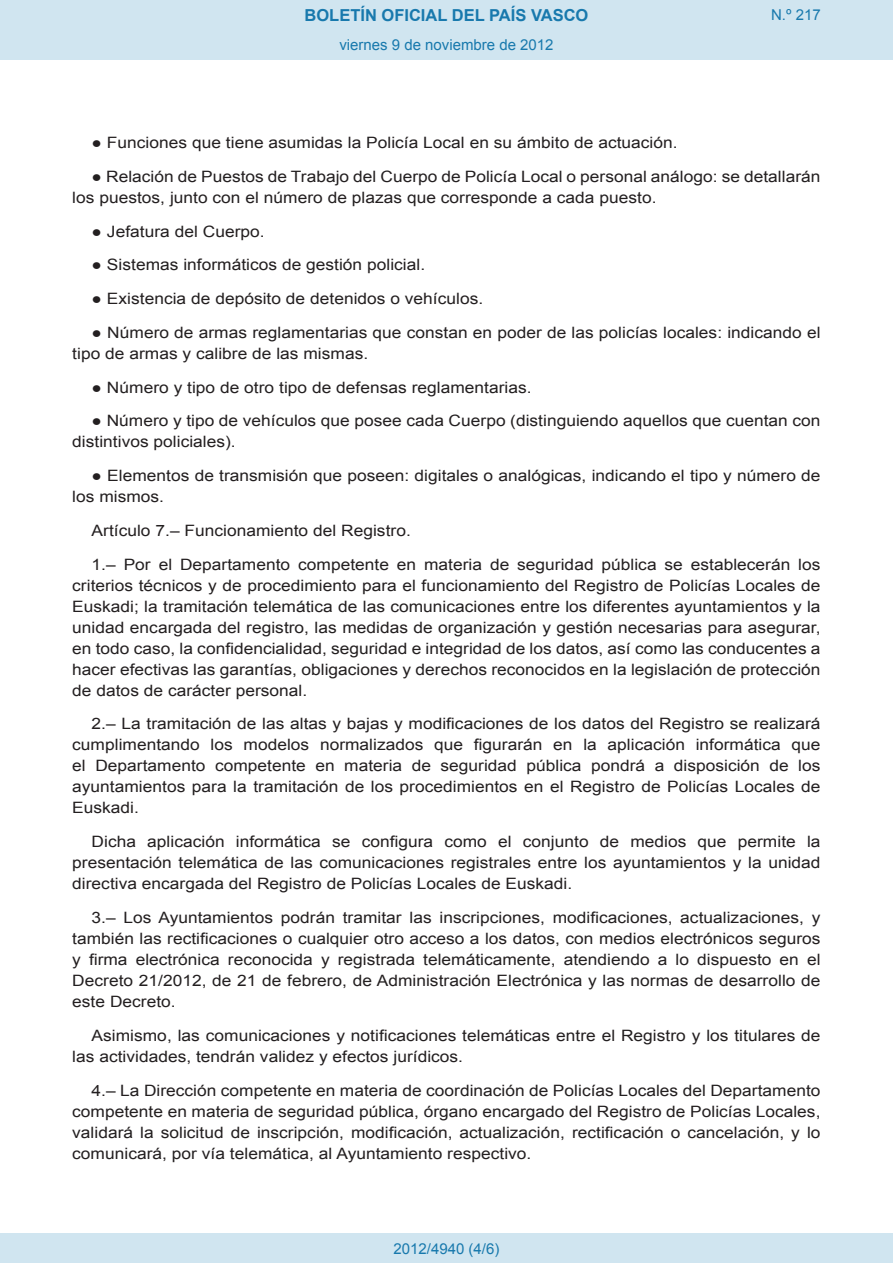
<style>
.page{position:relative;width:893px;height:1263px;background:#fff}
.page>*{position:absolute;margin:0;border:0;box-sizing:border-box;transform-origin:0 0}
.t1{font:700 16.5px "Arial";color:#1879ad}
.BOPVDetalle{font:15.6px/21px "Arial";color:#231f20;scale:1.11 1}
.Paginacion_Centro{font:15px "Arial";color:#1879ad}
</style>
<div class="page">
<div style="left:0;top:0;width:893px;height:60px;background:#d0e5f0"></div>
<div style="left:0;top:1233px;width:893px;height:30px;background:#d0e5f0"></div>
<p class="t1" style="left:305px;top:4px;width:285px">BOLETÍN OFICIAL DEL PAÍS VASCO</p>
<p class="Paginacion_Centro" style="left:339px;top:35px;width:216px">viernes 9 de noviembre de 2012</p>
<p class="Paginacion_Centro" style="left:771px;top:5px;width:51px">N.º 217</p>
<p class="BOPVDetalle" style="left:92px;top:132px;width:529px">● Funciones que tiene asumidas la Policía Local en su ámbito de actuación.</p>
<p class="BOPVDetalle" style="left:72px;top:166px;width:675px;text-indent:19px">● Relación de Puestos de Trabajo del Cuerpo de Policía Local o personal análogo: se detallarán los puestos, junto con el número de plazas que corresponde a cada puesto.</p>
<p class="BOPVDetalle" style="left:92px;top:221px;width:157px">● Jefatura del Cuerpo.</p>
<p class="BOPVDetalle" style="left:92px;top:255px;width:302px">● Sistemas informáticos de gestión policial.</p>
<p class="BOPVDetalle" style="left:92px;top:288px;width:354px">● Existencia de depósito de detenidos o vehículos.</p>
<p class="BOPVDetalle" style="left:72px;top:322px;width:676px;text-indent:19px">● Número de armas reglamentarias que constan en poder de las policías locales: indicando el tipo de armas y calibre de las mismas.</p>
<p class="BOPVDetalle" style="left:92px;top:377px;width:398px">● Número y tipo de otro tipo de defensas reglamentarias.</p>
<p class="BOPVDetalle" style="left:72px;top:411px;width:676px;text-indent:19px">● Número y tipo de vehículos que posee cada Cuerpo (distinguiendo aquellos que cuentan con distintivos policiales).</p>
<p class="BOPVDetalle" style="left:72px;top:465px;width:676px;text-indent:19px">● Elementos de transmisión que poseen: digitales o analógicas, indicando el tipo y número de los mismos.</p>
<p class="BOPVDetalle" style="left:92px;top:520px;width:289px">Artículo 7.– Funcionamiento del Registro.</p>
<p class="BOPVDetalle" style="left:72px;top:554px;width:676px;text-align:justify;text-indent:19px">1.– Por el Departamento competente en materia de seguridad pública se establecerán los criterios técnicos y de procedimiento para el funcionamiento del Registro de Policías Locales de Euskadi; la tramitación telemática de las comunicaciones entre los diferentes ayuntamientos y la unidad encargada del registro, las medidas de organización y gestión necesarias para asegurar, en todo caso, la confidencialidad, seguridad e integridad de los datos, así como las conducentes a hacer efectivas las garantías, obligaciones y derechos reconocidos en la legislación de protección de datos de carácter personal.</p>
<p class="BOPVDetalle" style="left:72px;top:714px;width:676px;text-align:justify;text-indent:19px">2.– La tramitación de las altas y bajas y modificaciones de los datos del Registro se realizará cumplimentando los modelos normalizados que figurarán en la aplicación informática que el Departamento competente en materia de seguridad pública pondrá a disposición de los ayuntamientos para la tramitación de los procedimientos en el Registro de Policías Locales de Euskadi.</p>
<p class="BOPVDetalle" style="left:72px;top:831px;width:676px;text-align:justify;text-indent:19px">Dicha aplicación informática se configura como el conjunto de medios que permite la presentación telemática de las comunicaciones registrales entre los ayuntamientos y la unidad directiva encargada del Registro de Policías Locales de Euskadi.</p>
<p class="BOPVDetalle" style="left:72px;top:907px;width:676px;text-align:justify;text-indent:19px">3.– Los Ayuntamientos podrán tramitar las inscripciones, modificaciones, actualizaciones, y también las rectificaciones o cualquier otro acceso a los datos, con medios electrónicos seguros y firma electrónica reconocida y registrada telemáticamente, atendiendo a lo dispuesto en el Decreto 21/2012, de 21 de febrero, de Administración Electrónica y las normas de desarrollo de este Decreto.</p>
<p class="BOPVDetalle" style="left:72px;top:1025px;width:676px;text-indent:19px">Asimismo, las comunicaciones y notificaciones telemáticas entre el Registro y los titulares de las actividades, tendrán validez y efectos jurídicos.</p>
<p class="BOPVDetalle" style="left:72px;top:1080px;width:676px;text-align:justify;text-indent:19px">4.– La Dirección competente en materia de coordinación de Policías Locales del Departamento competente en materia de seguridad pública, órgano encargado del Registro de Policías Locales, validará la solicitud de inscripción, modificación, actualización, rectificación o cancelación, y lo comunicará, por vía telemática, al Ayuntamiento respectivo.</p>
<p class="Paginacion_Centro" style="left:393px;top:1238px;width:107px">2012/4940 (4/6)</p>
</div>
